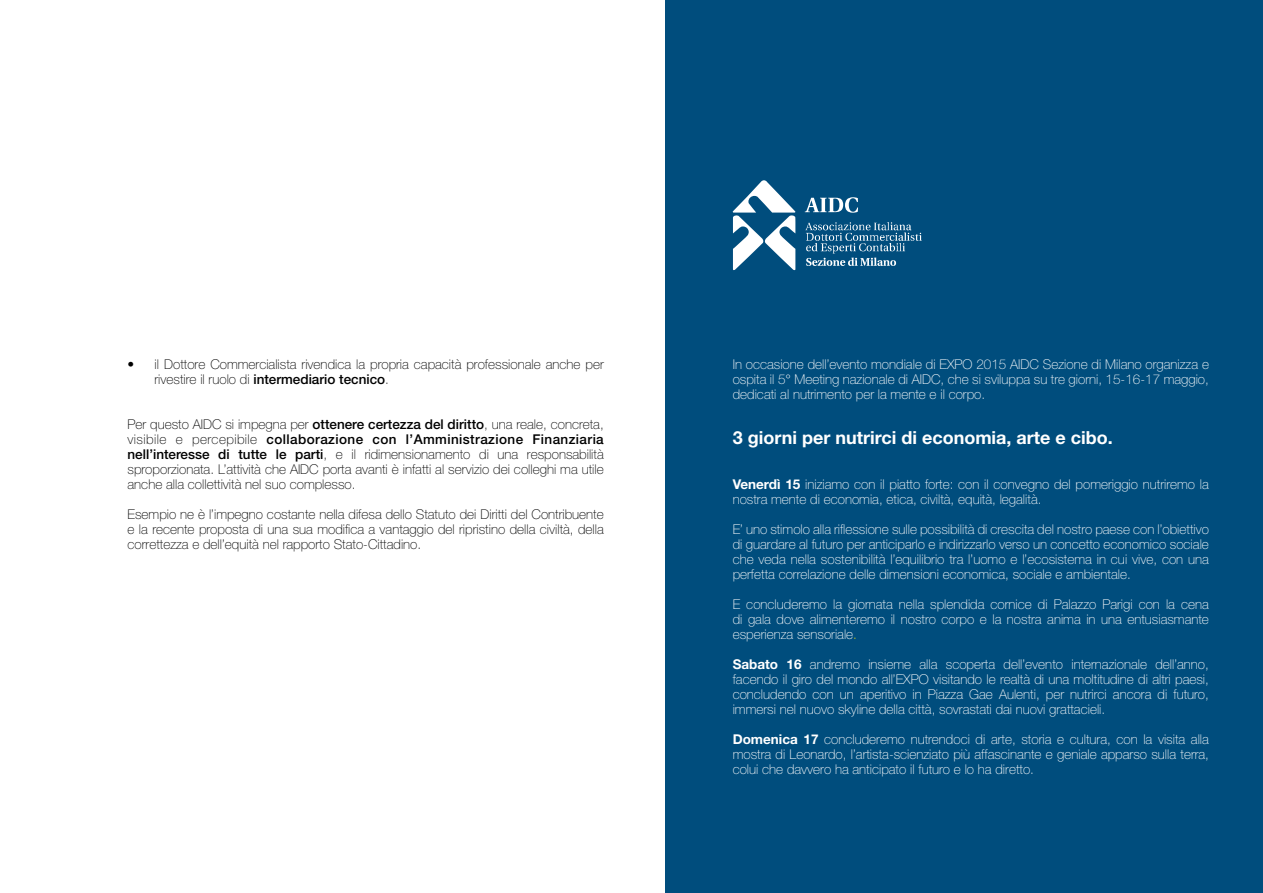
<style>
.page{position:relative;width:1263px;height:893px;background:#fff}
.page>*{position:absolute;margin:0;border:0;box-sizing:border-box;transform-origin:0 0}
.t1{font:700 18px "Helvetica Neue";color:#fff}
.t2{font:100 13.5px/15px "Helvetica Neue";color:#fff;text-align:justify}
.t3{font:100 13.5px/15px "Helvetica Neue";color:#000;text-align:justify}
.s1{font-weight:500}
.s2{font-weight:700}
.s3{color:#ffed00}
</style>
<div class="page">
<div style="left:665px;top:0;width:598px;height:893px;background:#004d7d"></div>
<svg style="left:805px;top:197px;width:53px;height:16px"></svg>
<svg style="left:805px;top:222px;width:117px;height:44px"></svg>
<svg style="left:732px;top:180px;width:63px;height:90px"></svg>
<p class="t3" style="left:155px;top:357px;width:451px;text-indent:-27px">• il Dottore Commercialista rivendica la propria capacità professionale anche per rivestire il ruolo di <span class="s1">intermediario tecnico</span>.</p>
<p class="t3" style="left:128px;top:417px;width:478px">Per questo AIDC si impegna per <span class="s1">ottenere certezza del diritto</span>, una reale, concreta, visibile e percepibile <span class="s1">collaborazione con l’Amministrazione Finanziaria nell’interesse di tutte le parti</span>, e il ridimensionamento di una responsabilità sproporzionata. L’attività che AIDC porta avanti è infatti al servizio dei colleghi ma utile anche alla collettività nel suo complesso.</p>
<p class="t3" style="left:128px;top:507px;width:478px">Esempio ne è l’impegno costante nella difesa dello Statuto dei Diritti del Contribuente e la recente proposta di una sua modifica a vantaggio del ripristino della civiltà, della correttezza e dell’equità nel rapporto Stato-Cittadino.</p>
<p class="t2" style="left:733px;top:357px;width:478px">In occasione dell’evento mondiale di EXPO 2015 AIDC Sezione di Milano organizza e ospita il 5° Meeting nazionale di AIDC, che si sviluppa su tre giorni, 15-16-17 maggio, dedicati al nutrimento per la mente e il corpo.</p>
<h1 class="t1" style="left:733px;top:427px;width:382px">3 giorni per nutrirci di economia, arte e cibo.</h1>
<p class="t2" style="left:733px;top:477px;width:478px"><span class="s2">Venerdì 15</span> iniziamo con il piatto forte: con il convegno del pomeriggio nutriremo la nostra mente di economia, etica, civiltà, equità, legalità.</p>
<p class="t2" style="left:733px;top:522px;width:478px">E’ uno stimolo alla riflessione sulle possibilità di crescita del nostro paese con l’obiettivo di guardare al futuro per anticiparlo e indirizzarlo verso un concetto economico sociale che veda nella sostenibilità l’equilibrio tra l’uomo e l’ecosistema in cui vive, con una perfetta correlazione delle dimensioni economica, sociale e ambientale.</p>
<p class="t2" style="left:733px;top:597px;width:478px">E concluderemo la giornata nella splendida cornice di Palazzo Parigi con la cena di gala dove alimenteremo il nostro corpo e la nostra anima in una entusiasmante esperienza sensoriale<span class="s3">.</span></p>
<p class="t2" style="left:733px;top:657px;width:478px"><span class="s2">Sabato 16</span> andremo insieme alla scoperta dell’evento internazionale dell’anno, facendo il giro del mondo all’EXPO visitando le realtà di una moltitudine di altri paesi, concludendo con un aperitivo in Piazza Gae Aulenti, per nutrirci ancora di futuro, immersi nel nuovo skyline della città, sovrastati dai nuovi grattacieli.</p>
<p class="t2" style="left:733px;top:732px;width:478px"><span class="s2">Domenica 17</span> concluderemo nutrendoci di arte, storia e cultura, con la visita alla mostra di Leonardo, l’artista-scienziato più affascinante e geniale apparso sulla terra, colui che davvero ha anticipato il futuro e lo ha diretto.</p>
</div>
